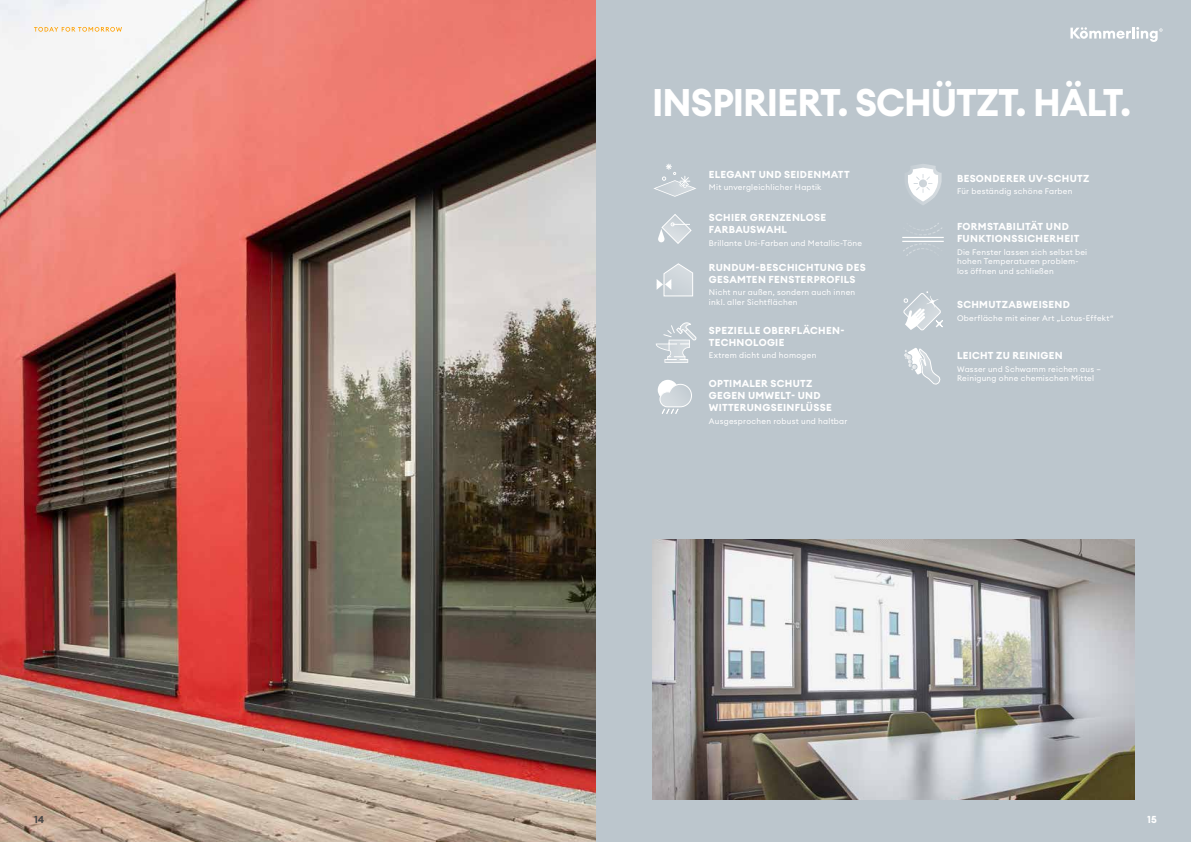
<style>
.page{position:relative;width:1191px;height:842px;background:#fff}
.page>*{position:absolute;margin:0;border:0;box-sizing:border-box;transform-origin:0 0}
.t1{font:700 38px "Euclid Circular A";letter-spacing:-.03em;color:#fff}
.t2{font:700 10px/12px "Euclid Circular A";letter-spacing:.03em;color:#fff}
.t3{font:700 10px "Euclid Circular A";color:#474746}
.t4{font:8px/9.6px "Euclid Circular A";letter-spacing:.03em;color:#fff}
</style>
<div class="page">
<div style="left:595px;top:0;width:596px;height:842px;background:#bcc6cd"></div>
<img style="left:0;top:0;width:595px;height:842px">
<img style="left:652px;top:539px;width:482px;height:260px">
<svg style="left:653px;top:164px;width:43px;height:33px"></svg>
<svg style="left:658px;top:214px;width:33px;height:30px"></svg>
<svg style="left:656px;top:263px;width:37px;height:33px"></svg>
<svg style="left:656px;top:322px;width:40px;height:41px"></svg>
<svg style="left:658px;top:380px;width:34px;height:34px"></svg>
<svg style="left:908px;top:164px;width:34px;height:41px"></svg>
<hr style="left:902px;top:237px;width:41px;height:1px;background:#fff">
<svg style="left:914px;top:223px;width:28px;height:12px"></svg>
<svg style="left:903px;top:243px;width:29px;height:13px"></svg>
<hr style="left:902px;top:241px;width:41px;height:1px;background:#fff">
<div style="left:936px;top:320px;width:6px;height:7px;border:1px solid #fff"></div>
<svg style="left:903px;top:291px;width:38px;height:39px"></svg>
<svg style="left:904px;top:348px;width:37px;height:37px"></svg>
<svg style="left:34px;top:27px;width:88px;height:5px"></svg>
<svg style="left:1070px;top:27px;width:92px;height:15px"></svg>
<h1 class="t1" style="left:652px;top:78px;width:480px">INSPIRIERT. SCHÜTZT. HÄLT.</h1>
<p class="t2" style="left:709px;top:168px;width:142px">ELEGANT UND SEIDENMATT</p>
<p class="t4" style="left:709px;top:182px;width:114px">Mit unvergleichlicher Haptik</p>
<p class="t2" style="left:709px;top:212px;width:119px">SCHIER GRENZENLOSE<br>FARBAUSWAHL</p>
<p class="t4" style="left:709px;top:238px;width:155px">Brillante Uni-Farben und Metallic-Töne</p>
<p class="t2" style="left:709px;top:261px;width:158px">RUNDUM-BESCHICHTUNG DES<br>GESAMTEN FENSTERPROFILS</p>
<p class="t4" style="left:709px;top:288px;width:148px">Nicht nur außen, sondern auch innen inkl. aller Sichtflächen</p>
<p class="t2" style="left:709px;top:324px;width:137px">SPEZIELLE OBERFLÄCHEN-<br>TECHNOLOGIE</p>
<p class="t4" style="left:709px;top:351px;width:109px">Extrem dicht und homogen</p>
<p class="t2" style="left:709px;top:378px;width:124px">OPTIMALER SCHUTZ<br>GEGEN UMWELT- UND<br>WITTERUNGSEINFLÜSSE</p>
<p class="t4" style="left:709px;top:416px;width:140px">Ausgesprochen robust und haltbar</p>
<p class="t2" style="left:957px;top:172px;width:134px">BESONDERER UV-SCHUTZ</p>
<p class="t4" style="left:957px;top:187px;width:117px">Für beständig schöne Farben</p>
<p class="t2" style="left:957px;top:221px;width:124px">FORMSTABILITÄT UND<br>FUNKTIONSSICHERHEIT</p>
<p class="t4" style="left:957px;top:247px;width:132px">Die Fenster lassen sich selbst bei hohen Temperaturen problem&shy;los öffnen und schließen</p>
<p class="t2" style="left:957px;top:299px;width:114px">SCHMUTZABWEISEND</p>
<p class="t4" style="left:957px;top:313px;width:158px">Oberfläche mit einer Art „Lotus-Effekt“</p>
<p class="t2" style="left:957px;top:350px;width:107px">LEICHT ZU REINIGEN</p>
<p class="t4" style="left:957px;top:364px;width:145px">Wasser und Schwamm reichen aus –<br>Reinigung ohne chemischen Mittel</p>
<p class="t3" style="left:34px;top:813px;width:12px">14</p>
<p class="t2" style="left:1147px;top:813px;width:11px">15</p>
</div>
